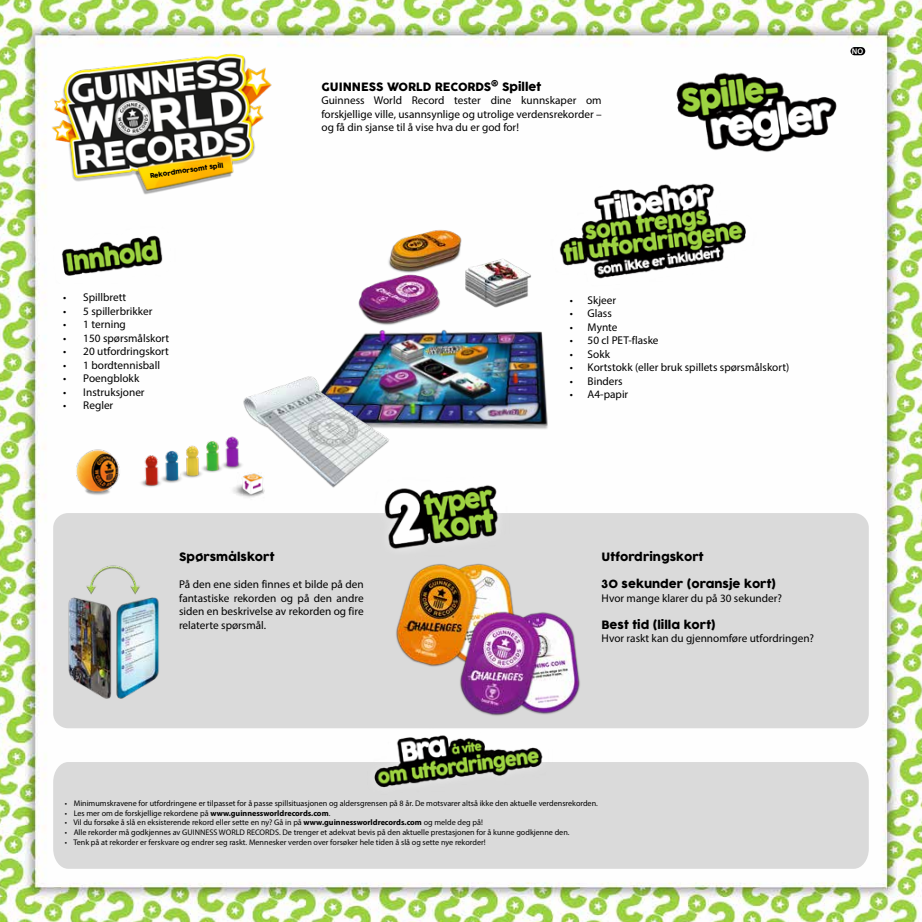
<style>
.page{position:relative;width:922px;height:922px;background:#fff}
.page>*{position:absolute;margin:0;border:0;box-sizing:border-box;transform-origin:0 0}
.t1{font:11.25px/13.5px "Myriad Pro";color:#000;text-align:justify}
.t2{font:11.25px "COCOGOOSE";color:#000}
.t3{font:600 8.25px "Myriad Pro";color:#fff}
.t4{font:8.12px "Myriad Pro";color:#000}
.t5{font:6.25px "COCOGOOSE";color:#000}
.s1{font-weight:700}
</style>
<div class="page">
<img style="left:0;top:0;width:921px;height:921px">
<img style="left:286px;top:319px;width:270px;height:131px">
<div style="left:53px;top:513px;width:815px;height:215px;background:#dadada;border-radius:15px"></div>
<div style="left:53px;top:761px;width:815px;height:107px;background:#dadada"></div>
<img style="left:48px;top:46px;width:226px;height:151px">
<img style="left:382px;top:227px;width:87px;height:41px">
<img style="left:449px;top:250px;width:89px;height:69px">
<img style="left:230px;top:368px;width:163px;height:135px">
<img style="left:353px;top:268px;width:99px;height:58px">
<img style="left:65px;top:429px;width:67px;height:80px">
<img style="left:68px;top:565px;width:91px;height:134px">
<img style="left:396px;top:563px;width:112px;height:104px">
<img style="left:446px;top:580px;width:134px;height:136px">
<img style="left:374px;top:464px;width:164px;height:85px">
<img style="left:634px;top:44px;width:234px;height:117px">
<img style="left:48px;top:221px;width:170px;height:79px">
<img style="left:214px;top:472px;width:67px;height:31px">
<img style="left:136px;top:432px;width:113px;height:58px">
<img style="left:549px;top:182px;width:213px;height:111px">
<img style="left:367px;top:728px;width:189px;height:67px">
<div style="left:850px;top:47px;width:15px;height:8px;background:#000;border-radius:4px"></div>
<p class="t5" style="left:149px;top:171px;width:76px;rotate:-8deg">Rekordmorsomt spill</p>
<p class="t1" style="left:63px;top:290px;width:65px">• Spillbrett</p>
<p class="t1" style="left:63px;top:304px;width:91px">• 5 spillerbrikker</p>
<p class="t1" style="left:63px;top:317px;width:64px">• 1 terning</p>
<p class="t1" style="left:63px;top:331px;width:108px">• 150 spørsmålskort</p>
<p class="t1" style="left:63px;top:344px;width:107px">• 20 utfordringskort</p>
<p class="t1" style="left:63px;top:358px;width:98px">• 1 bordtennisball</p>
<p class="t1" style="left:63px;top:371px;width:78px">• Poengblokk</p>
<p class="t1" style="left:63px;top:385px;width:83px">• Instruksjoner</p>
<p class="t1" style="left:63px;top:398px;width:52px">• Regler</p>
<p class="t2" style="left:321px;top:78px;width:221px">GUINNESS WORLD RECORDS<sup>®</sup> Spillet</p>
<p class="t1" style="left:321px;top:93px;width:281px">Guinness World Record tester dine kunnskaper om forskjellige ville, usannsynlige og utrolige verdensrekorder – og få din sjanse til å vise hva du er god for!</p>
<p class="t3" style="left:851px;top:46px;width:13px">NO</p>
<p class="t1" style="left:569px;top:293px;width:48px">• Skjeer</p>
<p class="t1" style="left:569px;top:306px;width:43px">• Glass</p>
<p class="t1" style="left:569px;top:320px;width:49px">• Mynte</p>
<p class="t1" style="left:569px;top:333px;width:90px">• 50 cl PET-flaske</p>
<p class="t1" style="left:569px;top:347px;width:42px">• Sokk</p>
<p class="t1" style="left:569px;top:360px;width:221px">• Kortstokk (eller bruk spillets spørsmålskort)</p>
<p class="t1" style="left:569px;top:374px;width:54px">• Binders</p>
<p class="t1" style="left:569px;top:387px;width:60px">• A4-papir</p>
<p class="t2" style="left:179px;top:548px;width:97px">Spørsmålskort</p>
<p class="t1" style="left:179px;top:577px;width:186px">På den ene siden finnes et bilde på den fantastiske rekorden og på den andre siden en beskrivelse av rekorden og fire relaterte spørsmål.</p>
<p class="t2" style="left:601px;top:548px;width:103px">Utfordringskort</p>
<p class="t2" style="left:601px;top:575px;width:176px">30 sekunder (oransje kort)</p>
<p class="t1" style="left:601px;top:591px;width:182px">Hvor mange klarer du på 30 sekunder?</p>
<p class="t2" style="left:601px;top:616px;width:116px">Best tid (lilla kort)</p>
<p class="t1" style="left:601px;top:631px;width:214px">Hvor raskt kan du gjennomføre utfordringen?</p>
<p class="t4" style="left:65px;top:797px;width:534px">• Minimumskravene for utfordringene er tilpasset for å passe spillsituasjonen og aldersgrensen på 8 år. De motsvarer altså ikke den aktuelle verdensrekorden.</p>
<p class="t4" style="left:65px;top:807px;width:267px">• Les mer om de forskjellige rekordene på <span class="s1">www.guinnessworldrecords.com</span>.</p>
<p class="t4" style="left:65px;top:817px;width:419px">• Vil du forsøke å slå en eksisterende rekord eller sette en ny? Gå in på <span class="s1">www.guinnessworldrecords.com</span> og melde deg på!</p>
<p class="t4" style="left:65px;top:827px;width:506px">• Alle rekorder må godkjennes av GUINNESS WORLD RECORDS. De trenger et adekvat bevis på den aktuelle prestasjonen for å kunne godkjenne den.</p>
<p class="t4" style="left:65px;top:836px;width:422px">• Tenk på at rekorder er ferskvare og endrer seg raskt. Mennesker verden over forsøker hele tiden å slå og sette nye rekorder!</p>
</div>
